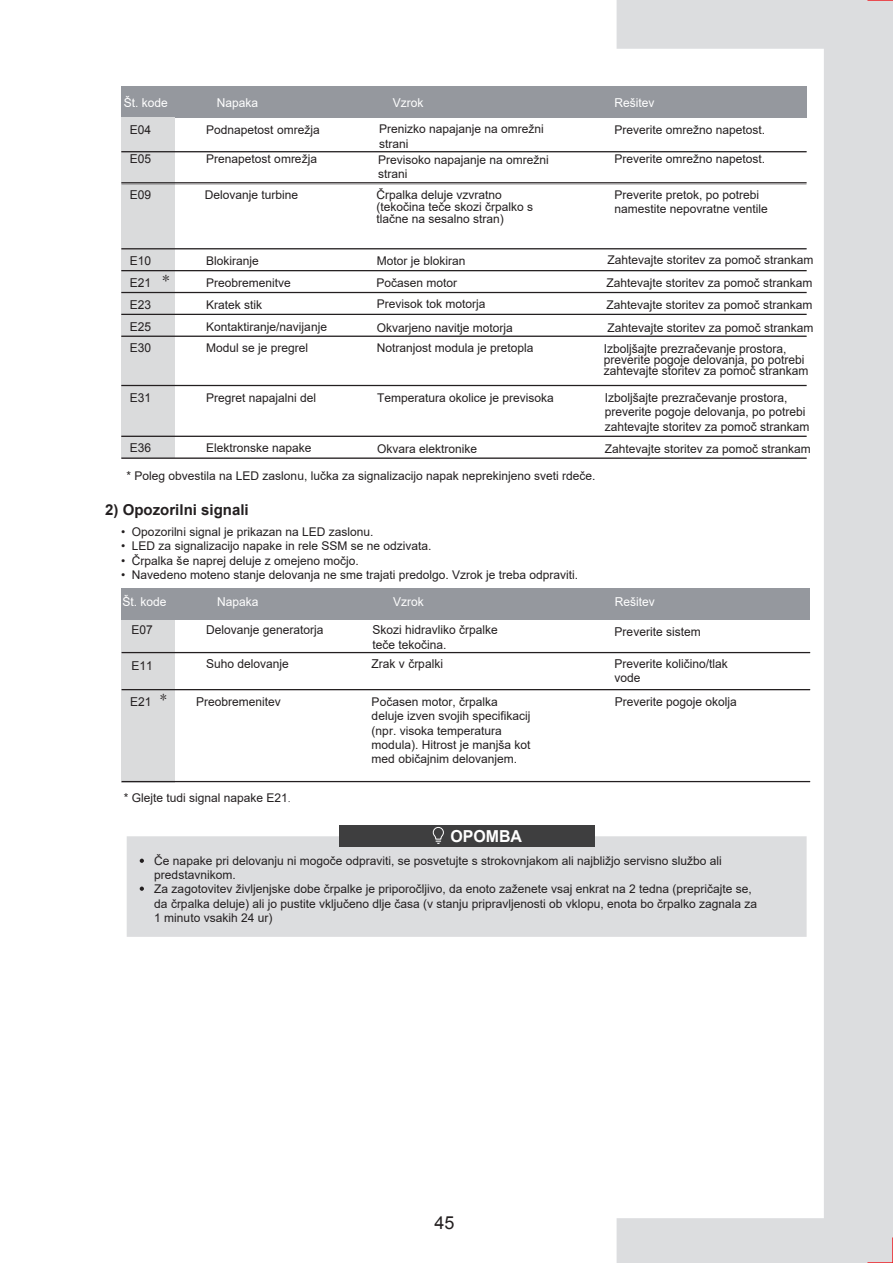
<style>
.page{position:relative;width:893px;height:1263px;background:#fff}
.page>*{position:absolute;margin:0;border:0;box-sizing:border-box;transform-origin:0 0}
.t1{font:18px "Arial";color:#231f20}
.t2{font:700 16.5px "Arial";color:#fff}
.t3{font:700 15px "Arial";color:#231f20}
.t4{font:12.3px/14.4px "Arial";color:#231f20}
.t5{font:12.3px "Arial";color:#fff}
.t6{font:12.3px "Arial";color:#231f20}
.t7{font:12px/14.4px "Arial";color:#231f20}
.s1{font-style:inherit}
.s2{font-family:"Adobe Song Std";font-weight:300}
</style>
<div class="page">
<div style="left:121px;top:86px;width:54px;height:32px;background:#95989e"></div>
<div style="left:175px;top:86px;width:209px;height:32px;background:#95989e"></div>
<div style="left:384px;top:86px;width:222px;height:32px;background:#95989e"></div>
<div style="left:588px;top:86px;width:219px;height:32px;background:#95989e"></div>
<div style="left:121px;top:118px;width:54px;height:34px;background:#dadbdc"></div>
<div style="left:121px;top:151px;width:54px;height:30px;background:#dadbdc"></div>
<div style="left:121px;top:183px;width:54px;height:65px;background:#dadbdc"></div>
<div style="left:121px;top:249px;width:54px;height:22px;background:#dadbdc"></div>
<div style="left:121px;top:271px;width:54px;height:21px;background:#dadbdc"></div>
<div style="left:121px;top:292px;width:54px;height:22px;background:#dadbdc"></div>
<div style="left:121px;top:314px;width:54px;height:22px;background:#dadbdc"></div>
<div style="left:121px;top:336px;width:54px;height:49px;background:#dadbdc"></div>
<div style="left:121px;top:385px;width:54px;height:51px;background:#dadbdc"></div>
<div style="left:121px;top:436px;width:54px;height:22px;background:#dadbdc"></div>
<hr style="left:121px;top:151px;width:686px;height:1px;background:#231f20">
<hr style="left:121px;top:182px;width:686px;height:1px;background:#231f20">
<hr style="left:121px;top:248px;width:686px;height:1px;background:#231f20">
<hr style="left:121px;top:270px;width:686px;height:1px;background:#231f20">
<hr style="left:121px;top:292px;width:686px;height:1px;background:#231f20">
<hr style="left:121px;top:314px;width:686px;height:1px;background:#231f20">
<hr style="left:121px;top:336px;width:686px;height:1px;background:#231f20">
<hr style="left:121px;top:385px;width:686px;height:1px;background:#231f20">
<hr style="left:121px;top:436px;width:686px;height:1px;background:#231f20">
<hr style="left:121px;top:457px;width:686px;height:2px;background:#231f20">
<div style="left:127px;top:836px;width:490px;height:101px;background:#dcdddf"></div>
<div style="left:339px;top:825px;width:255px;height:21px;background:#3e3e3f"></div>
<svg style="left:432px;top:827px;width:12px;height:17px"></svg>
<div style="left:122px;top:588px;width:53px;height:32px;background:#95989e"></div>
<div style="left:175px;top:588px;width:210px;height:32px;background:#95989e"></div>
<div style="left:385px;top:588px;width:221px;height:32px;background:#95989e"></div>
<div style="left:590px;top:588px;width:220px;height:32px;background:#95989e"></div>
<div style="left:122px;top:620px;width:53px;height:33px;background:#dadbdc"></div>
<div style="left:122px;top:653px;width:53px;height:36px;background:#dadbdc"></div>
<div style="left:122px;top:690px;width:53px;height:93px;background:#dadbdc"></div>
<hr style="left:122px;top:652px;width:688px;height:1px;background:#231f20">
<hr style="left:122px;top:689px;width:688px;height:1px;background:#231f20">
<hr style="left:122px;top:781px;width:688px;height:1px;background:#231f20">
<svg style="left:140px;top:859px;width:4px;height:4px"></svg>
<svg style="left:140px;top:886px;width:4px;height:5px"></svg>
<svg style="left:617px;top:0;width:276px;height:1263px"></svg>
<svg style="left:866px;top:0;width:27px;height:2px"></svg>
<svg style="left:866px;top:1236px;width:27px;height:27px"></svg>
<p class="t5" style="left:124px;top:94px;width:46px">Št. kode</p>
<p class="t5" style="left:217px;top:94px;width:43px">Napaka</p>
<p class="t5" style="left:393px;top:94px;width:32px">Vzrok</p>
<p class="t5" style="left:614px;top:94px;width:42px">Rešitev</p>
<p class="t6" style="left:130px;top:121px;width:23px">E04</p>
<p class="t7" style="left:206px;top:122px;width:115px">Podnapetost omrežja</p>
<p class="t7" style="left:379px;top:122px;width:166px">Prenizko napajanje na omrežni strani</p>
<p class="t7" style="left:614px;top:122px;width:152px">Preverite omrežno napetost.</p>
<p class="t6" style="left:130px;top:151px;width:23px">E05</p>
<p class="t7" style="left:378px;top:152px;width:172px">Previsoko napajanje na omrežni strani</p>
<p class="t7" style="left:206px;top:152px;width:112px">Prenapetost omrežja</p>
<p class="t7" style="left:614px;top:152px;width:152px">Preverite omrežno napetost.</p>
<p class="t6" style="left:130px;top:187px;width:23px">E09</p>
<p class="t7" style="left:205px;top:187px;width:95px">Delovanje turbine</p>
<p class="t7" style="left:376px;top:188px;width:158px;line-height:12.3px">Črpalka deluje vzvratno (tekočina teče skozi črpalko s tlačne na sesalno stran)</p>
<p class="t7" style="left:614px;top:187px;width:155px">Preverite pretok, po potrebi namestite nepovratne ventile</p>
<p class="t6" style="left:130px;top:253px;width:23px">E10</p>
<p class="t7" style="left:206px;top:253px;width:54px">Blokiranje</p>
<p class="t7" style="left:377px;top:253px;width:90px">Motor je blokiran</p>
<p class="t6" style="left:130px;top:274px;width:41px">E21 <sup>*</sup></p>
<p class="t7" style="left:206px;top:275px;width:86px">Preobremenitve</p>
<p class="t7" style="left:376px;top:275px;width:82px">Počasen motor</p>
<p class="t6" style="left:130px;top:296px;width:23px">E23</p>
<p class="t7" style="left:206px;top:297px;width:58px">Kratek stik</p>
<p class="t7" style="left:377px;top:297px;width:110px">Previsok tok motorja</p>
<p class="t6" style="left:130px;top:318px;width:23px">E25</p>
<p class="t7" style="left:206px;top:319px;width:122px">Kontaktiranje/navijanje</p>
<p class="t7" style="left:377px;top:321px;width:138px">Okvarjeno navitje motorja</p>
<p class="t6" style="left:130px;top:340px;width:23px">E30</p>
<p class="t7" style="left:206px;top:341px;width:104px">Modul se je pregrel</p>
<p class="t7" style="left:377px;top:341px;width:158px">Notranjost modula je pretopla</p>
<p class="t7" style="left:606px;top:248px;width:209px;line-height:22.6px;text-align:justify">Zahtevajte storitev za pomoč strankam Zahtevajte storitev za pomoč strankam Zahtevajte storitev za pomoč strankam Zahtevajte storitev za pomoč strankam</p>
<p class="t4" style="left:604px;top:343px;width:206px;line-height:11.2px">Izboljšajte prezračevanje prostora, preverite pogoje delovanja, po potrebi zahtevajte storitev za pomoč strankam</p>
<p class="t4" style="left:605px;top:390px;width:206px">Izboljšajte prezračevanje prostora, preverite pogoje delovanja, po potrebi zahtevajte storitev za pomoč strankam</p>
<p class="t7" style="left:605px;top:441px;width:208px">Zahtevajte storitev za pomoč strankam</p>
<p class="t6" style="left:130px;top:389px;width:23px">E31</p>
<p class="t7" style="left:206px;top:390px;width:112px">Pregret napajalni del</p>
<p class="t7" style="left:377px;top:391px;width:178px">Temperatura okolice je previsoka</p>
<p class="t6" style="left:130px;top:440px;width:23px">E36</p>
<p class="t7" style="left:206px;top:441px;width:107px">Elektronske napake</p>
<p class="t7" style="left:377px;top:441px;width:102px">Okvara elektronike</p>
<p class="t7" style="left:127px;top:468px;width:470px">* Poleg obvestila na LED zaslonu, lučka za signalizacijo napak neprekinjeno sveti rdeče.</p>
<p class="t3" style="left:105px;top:499px;width:145px">2) Opozorilni signali</p>
<p class="t7" style="left:121px;top:524px;width:254px"><span class="s1">•</span> Opozorilni signal je prikazan na LED zaslonu.</p>
<p class="t7" style="left:121px;top:539px;width:312px"><span class="s1">•</span> LED za signalizacijo napake in rele SSM se ne odzivata.</p>
<p class="t7" style="left:121px;top:553px;width:239px"><span class="s1">•</span> Črpalka še naprej deluje z omejeno močjo.</p>
<p class="t7" style="left:121px;top:568px;width:458px"><span class="s1">•</span> Navedeno moteno stanje delovanja ne sme trajati predolgo. Vzrok je treba odpraviti.</p>
<p class="t5" style="left:123px;top:593px;width:46px">Št. kode</p>
<p class="t5" style="left:217px;top:593px;width:43px">Napaka</p>
<p class="t5" style="left:393px;top:593px;width:32px">Vzrok</p>
<p class="t5" style="left:615px;top:593px;width:42px">Rešitev</p>
<p class="t6" style="left:131px;top:622px;width:23px">E07</p>
<p class="t4" style="left:206px;top:622px;width:119px">Delovanje generatorja</p>
<p class="t4" style="left:372px;top:623px;width:127px">Skozi hidravliko črpalke teče tekočina.</p>
<p class="t4" style="left:615px;top:625px;width:88px">Preverite sistem</p>
<p class="t6" style="left:131px;top:657px;width:23px">E11</p>
<p class="t4" style="left:206px;top:656px;width:84px">Suho delovanje</p>
<p class="t4" style="left:372px;top:656px;width:73px">Zrak v črpalki</p>
<p class="t4" style="left:614px;top:656px;width:115px">Preverite količino/tlak vode</p>
<p class="t6" style="left:130px;top:693px;width:38px">E21 <sup>*</sup></p>
<p class="t4" style="left:196px;top:694px;width:86px">Preobremenitev</p>
<p class="t7" style="left:372px;top:694px;width:160px">Počasen motor, črpalka deluje izven svojih specifikacij (npr. visoka temperatura modula). Hitrost je manjša kot med običajnim delovanjem.</p>
<p class="t4" style="left:615px;top:694px;width:124px">Preverite pogoje okolja</p>
<p class="t7" style="left:124px;top:791px;width:168px">* Glejte tudi signal napake E21<span class="s2">.</span></p>
<h2 class="t2" style="left:450px;top:825px;width:73px">OPOMBA</h2>
<p class="t7" style="left:154px;top:853px;width:604px">Če napake pri delovanju ni mogoče odpraviti, se posvetujte s strokovnjakom ali najbližjo servisno službo ali predstavnikom.<br>Za zagotovitev življenjske dobe črpalke je priporočljivo, da enoto zaženete vsaj enkrat na 2 tedna (prepričajte se, da črpalka deluje) ali jo pustite vključeno dlje časa (v stanju pripravljenosti ob vklopu, enota bo črpalko zagnala za 1 minuto vsakih 24 ur)</p>
<h1 class="t1" style="left:434px;top:1211px;width:22px">45</h1>
</div>
